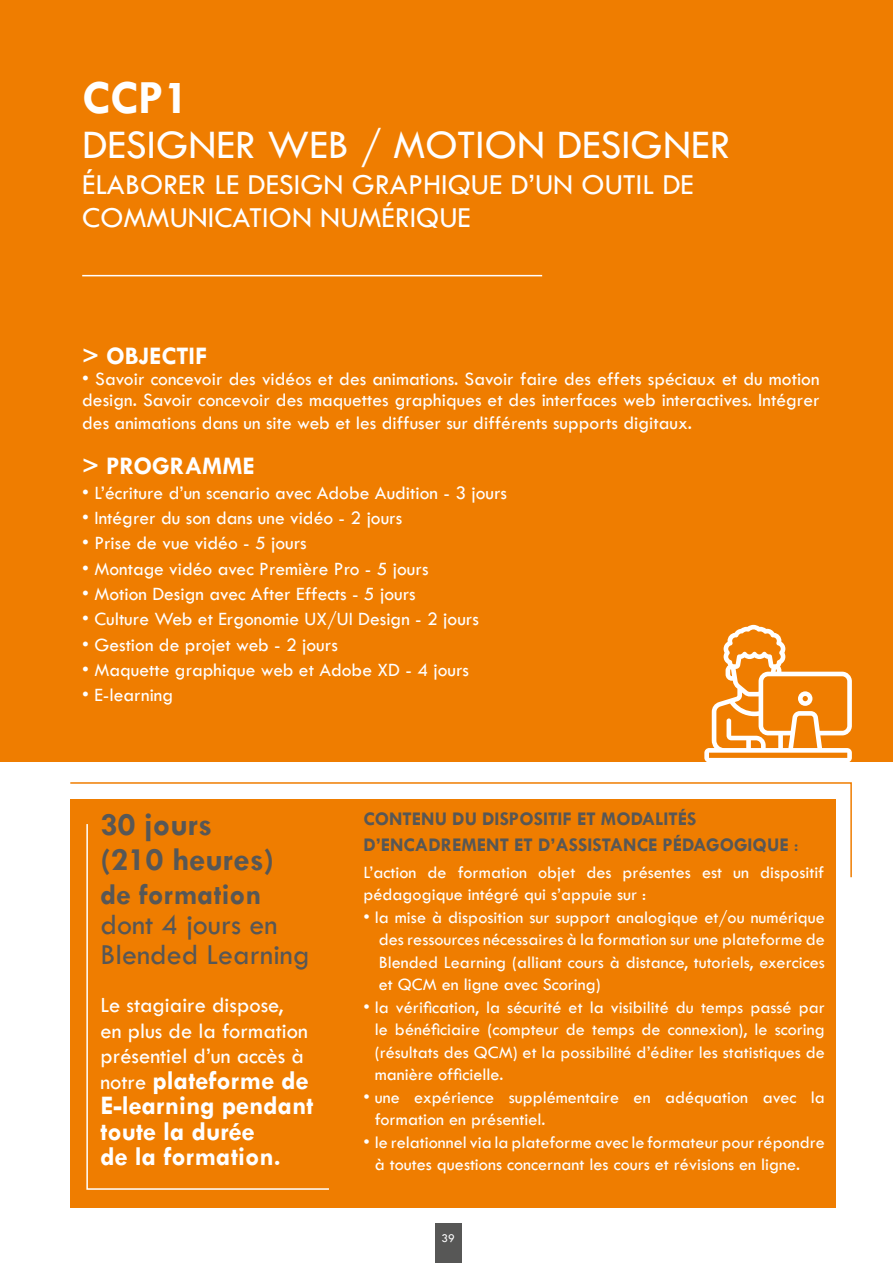
<style>
.page{position:relative;width:893px;height:1263px;background:#fff}
.page>*{position:absolute;margin:0;border:0;box-sizing:border-box;transform-origin:0 0}
.t1{font:700 48px "Tw Cen";color:#fff}
.t2{font:42px "Tw Cen";color:#fff}
.t3{font:700 33px/34.5px "Tw Cen";color:#575756}
.t4{font:30px/33px "Tw Cen";color:#fff}
.t5{font:30px/30px "Tw Cen";color:#575756}
.t6{font:700 30px "Tw Cen";color:#575756}
.t7{font:700 27px/25.5px "Tw Cen";color:#fff}
.t8{font:700 25.5px "Tw Cen";color:#fff}
.t9{font:22.5px/25.5px "Tw Cen";color:#fff}
.t10{font:19.5px/21.8px "Tw Cen";color:#fff;text-align:justify}
.t11{font:700 19.5px/25.5px "Tw Cen";color:#575756}
.t12{font:18px/22.5px "Tw Cen";color:#fff}
.t13{font:12px "Tw Cen";color:#fff}
.s1{font-weight:400;font-size:22.5px}
.s2{font-weight:400}
</style>
<div class="page">
<div style="left:435px;top:1223px;width:26px;height:40px;background:#575756"></div>
<div style="left:0;top:0;width:893px;height:761px;background:#ef7d00"></div>
<hr style="left:82px;top:275px;width:460px;height:1px;background:#fff">
<div style="left:71px;top:800px;width:765px;height:408px;background:#ef7d00"></div>
<svg style="left:86px;top:879px;width:243px;height:311px"></svg>
<svg style="left:70px;top:782px;width:782px;height:97px"></svg>
<svg style="left:704px;top:625px;width:148px;height:137px"></svg>
<h1 class="t1" style="left:82px;top:69px;width:108px">CCP1</h1>
<h2 class="t2" style="left:82px;top:120px;width:650px">DESIGNER WEB / MOTION DESIGNER</h2>
<h3 class="t4" style="left:82px;top:168px;width:613px">ÉLABORER LE DESIGN GRAPHIQUE D’UN OUTIL DE<br>COMMUNICATION NUMÉRIQUE</h3>
<h3 class="t8" style="left:82px;top:341px;width:127px">&gt; OBJECTIF</h3>
<p class="t10" style="left:82px;top:368px;width:739px">• Savoir concevoir des vidéos et des animations. Savoir faire des effets spéciaux et du motion design. Savoir concevoir des maquettes graphiques et des interfaces web interactives. Intégrer des animations dans un site web et les diffuser sur différents supports digitaux.</p>
<h3 class="t8" style="left:82px;top:450px;width:174px">&gt; PROGRAMME</h3>
<p class="t10" style="left:82px;top:482px;width:426px">• L’écriture d’un scenario avec Adobe Audition - 3 jours</p>
<p class="t10" style="left:82px;top:507px;width:321px">• Intégrer du son dans une vidéo - 2 jours</p>
<p class="t10" style="left:82px;top:532px;width:226px">• Prise de vue vidéo - 5 jours</p>
<p class="t10" style="left:82px;top:558px;width:348px">• Montage vidéo avec Première Pro - 5 jours</p>
<p class="t10" style="left:82px;top:583px;width:335px">• Motion Design avec After Effects - 5 jours</p>
<p class="t10" style="left:82px;top:608px;width:398px">• Culture Web et Ergonomie UX/UI Design - 2 jours</p>
<p class="t10" style="left:82px;top:633px;width:257px">• Gestion de projet web - 2 jours</p>
<p class="t10" style="left:82px;top:659px;width:388px">• Maquette graphique web et Adobe XD - 4 jours</p>
<p class="t10" style="left:82px;top:684px;width:93px">• E-learning</p>
<h3 class="t3" style="left:100px;top:806px;width:175px">30 jours (210 heures)</h3>
<h3 class="t6" style="left:100px;top:876px;width:162px">de formation</h3>
<h3 class="t5" style="left:100px;top:909px;width:211px">dont 4 jours en<br>Blended Learning</h3>
<p class="t9" style="left:100px;top:992px;width:209px">Le stagiaire dispose, en plus de la formation présentiel d’un accès à</p>
<h3 class="t7" style="left:100px;top:1066px;width:215px"><span class="s1">notre</span> plateforme de<br>E-learning pendant toute la durée<br>de la formation.</h3>
<p class="t11" style="left:363px;top:806px;width:437px">CONTENU DU DISPOSITIF ET MODALITÉS<br>D’ENCADREMENT ET D’ASSISTANCE PÉDAGOGIQUE <span class="s2">:</span></p>
<p class="t12" style="left:363px;top:861px;width:462px">L’action de formation objet des présentes est un dispositif pédagogique intégré qui s’appuie sur :</p>
<p class="t12" style="left:379px;top:906px;width:448px;text-align:justify;text-indent:-15px">• la mise à disposition sur support analogique et/ou numérique des ressources nécessaires à la formation sur une plateforme de Blended Learning (alliant cours à distance, tutoriels, exercices et QCM en ligne avec Scoring)</p>
<p class="t12" style="left:375px;top:996px;width:452px;text-align:justify;text-indent:-11px">• la vérification, la sécurité et la visibilité du temps passé par le bénéficiaire (compteur de temps de connexion), le scoring (résultats des QCM) et la possibilité d’éditer les statistiques de manière officielle.</p>
<p class="t12" style="left:375px;top:1086px;width:452px;text-indent:-11px">• une expérience supplémentaire en adéquation avec la formation en présentiel.</p>
<p class="t12" style="left:375px;top:1131px;width:452px;text-indent:-11px">• le relationnel via la plateforme avec le formateur pour répondre à toutes questions concernant les cours et révisions en ligne.</p>
<p class="t13" style="left:442px;top:1231px;width:15px">39</p>
</div>
